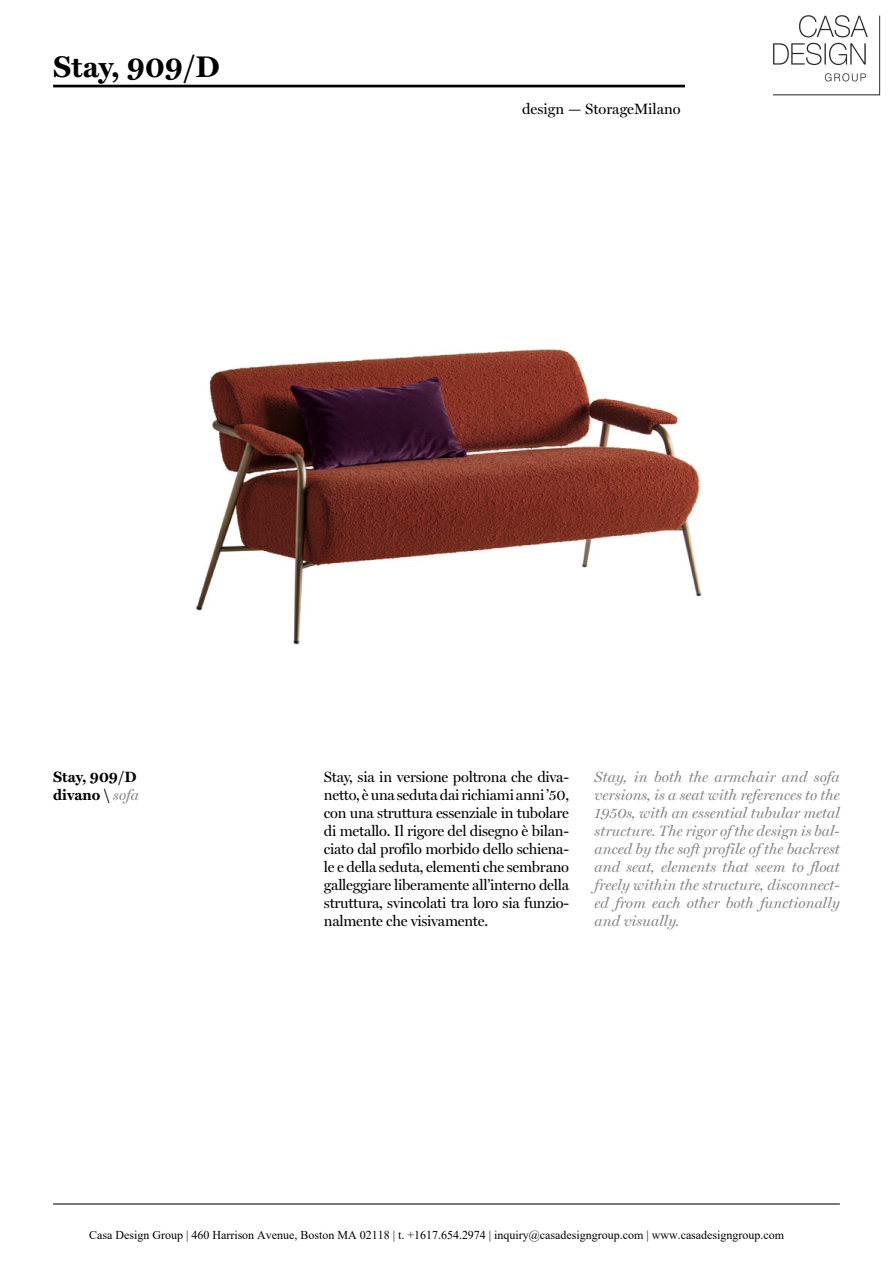
<style>
.page{position:relative;width:893px;height:1263px;background:#fff}
.page>*{position:absolute;margin:0;border:0;box-sizing:border-box;transform-origin:0 0}
.t1{font:700 30px "Miller Text";color:#000}
.t2{font:15px/18px "Miller Display";letter-spacing:-.015em;color:#000;text-align:justify}
.t3{font:italic 15px/18px "Miller Display";color:#878787;text-align:justify}
.t4{font:700 15px/18px "Miller Text";color:#000}
.t5{font:12px "Times New Roman";color:#000}
.t6{font:9px "Miller Display";color:#000}
.s1{font-family:"Miller Display";font-weight:400;font-style:italic;color:#878787}
</style>
<div class="page">
<img style="left:196px;top:349px;width:506px;height:296px">
<hr style="left:53px;top:1203px;width:787px;height:1px;background:#000">
<hr style="left:53px;top:85px;width:787px;height:2px;background:#000">
<img style="left:685px;top:85px;width:79px;height:2px">
<img style="left:764px;top:15px;width:117px;height:81px">
<h1 class="t1" style="left:53px;top:49px;width:168px">Stay, 909/D</h1>
<p class="t2" style="left:522px;top:99px;width:160px">design — StorageMilano</p>
<p class="t4" style="left:53px;top:767px;width:87px">Stay, 909/D divano \ <span class="s1">sofa</span></p>
<p class="t2" style="left:324px;top:768px;width:247px">Stay, sia in versione poltrona che diva&shy;netto, è una seduta dai richiami anni ’50, con una struttura essenziale in tubolare di metallo. Il rigore del disegno è bilan&shy;ciato dal profilo morbido dello schiena&shy;le e della seduta, elementi che sembrano galleggiare liberamente all’interno della struttura, svincolati tra loro sia funzio&shy;nalmente che visivamente.</p>
<p class="t3" style="left:595px;top:767px;width:247px">Stay, in both the armchair and sofa versions, is a seat with references to the 1950s, with an essential tubular metal structure. The rigor of the design is bal&shy;anced by the soft profile of the backrest and seat, elements that seem to float freely within the structure, disconnect&shy;ed from each other both functionally and visually.</p>
<p class="t5" style="left:89px;top:1229px;width:696px">Casa Design Group | 460 Harrison Avenue, Boston MA 02118 | t. +1617.654.2974 | inquiry@casadesigngroup.com | www.casadesigngroup.com</p>
<p class="t6" style="left:54px;top:1233px;width:177px">© 2021 by Potocco SpA — All rights reserved</p>
<p class="t6" style="left:325px;top:1231px;width:75px">tintura ad un altro.</p>
<p class="t6" style="left:595px;top:1231px;width:71px">dye lot to another.</p>
</div>
